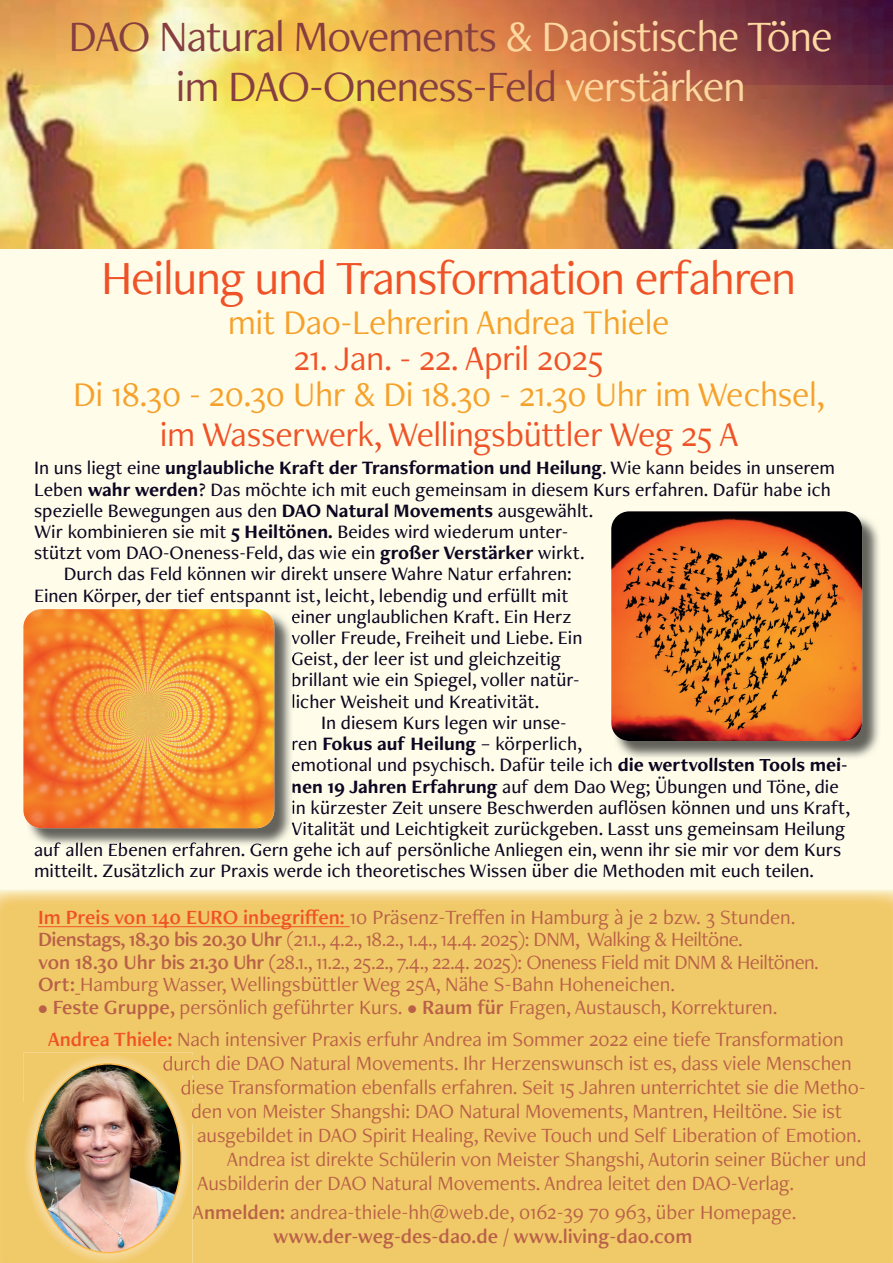
<style>
.page{position:relative;width:893px;height:1263px;background:#fff}
.page>*{position:absolute;margin:0;border:0;box-sizing:border-box;transform-origin:0 0}
.t1{font:49.5px "Freight Neo Pro";letter-spacing:-.025em;color:#f05227}
.t2{font:45px/49.5px "Freight Neo Pro";letter-spacing:-.025em;color:#863e40;text-align:center}
.t3{font:36px "Freight Neo Pro";letter-spacing:-.01em;color:#f6a12b}
.t4{font:36px "Freight Neo Pro";letter-spacing:-.01em;color:#f05227}
.t5{font:21px/22.5px "Freight Neo Pro";letter-spacing:-.005em;color:#b96049}
.t6{font:21px "Freight Neo Pro Semi";color:#b96049}
.t7{font:500 19.65px "Freight Neo Pro";color:#0c0622}
.t8{font:700 19.65px "Freight Neo Pro";color:#0c0622}
.s1{color:#fed8a0}
.s2{font-weight:500}
.s3{font-weight:700}
.s4{font-family:"Freight Neo Pro Semi";color:#f05227}
.s5{font-family:"Freight Neo Pro Semi"}
</style>
<div class="page">
<img style="left:0;top:0;width:893px;height:248px">
<div style="left:0;top:248px;width:893px;height:641px;background:#fffde9"></div>
<div style="left:293px;top:630px;width:290px;height:18px;background:#fffde9"></div>
<div style="left:293px;top:673px;width:285px;height:19px;background:#fffde9"></div>
<div style="left:293px;top:741px;width:25px;height:9px;background:#fffde9"></div>
<div style="left:618px;top:760px;width:229px;height:12px;background:#fffde9"></div>
<img style="left:0;top:889px;width:630px;height:213px">
<div style="left:630px;top:889px;width:263px;height:374px;background:#f0ca68"></div>
<div style="left:0;top:1102px;width:23px;height:161px;background:#f0ca68"></div>
<div style="left:192px;top:1102px;width:439px;height:161px;background:#f0ca68"></div>
<div style="left:192px;top:1056px;width:660px;height:18px;background:#f0ca68"></div>
<div style="left:192px;top:1080px;width:672px;height:18px;background:#f0ca68"></div>
<div style="left:193px;top:1104px;width:649px;height:20px;background:#f0ca68"></div>
<hr style="left:38px;top:926px;width:312px;height:1px;background:#f05227">
<img style="left:25px;top:611px;width:268px;height:236px">
<div style="left:292px;top:609px;width:279px;height:99px;background:#fffde9"></div>
<svg style="left:35px;top:757px;width:806px;height:104px;background:#f6f4e1"></svg>
<img style="left:35px;top:842px;width:258px;height:5px">
<img style="left:23px;top:609px;width:251px;height:219px">
<img style="left:23px;top:1052px;width:169px;height:211px">
<img style="left:163px;top:1056px;width:29px;height:18px">
<img style="left:181px;top:1080px;width:11px;height:18px">
<svg style="left:192px;top:1104px;width:1px;height:20px"></svg>
<img style="left:35px;top:1064px;width:146px;height:189px">
<img style="left:613px;top:513px;width:268px;height:247px">
<img style="left:618px;top:757px;width:229px;height:3px">
<img style="left:611px;top:511px;width:251px;height:230px">
<h2 class="t2" style="left:68px;top:10px;width:766px">DAO Natural Movements <span class="s1">&amp; Daoistische Töne </span>im DAO-Oneness-Feld <span class="s1">verstärken</span></h2>
<h1 class="t1" style="left:101px;top:244px;width:697px">Heilung und Transformation erfahren</h1>
<h3 class="t3" style="left:228px;top:298px;width:443px">mit Dao-Lehrerin Andrea Thiele</h3>
<h3 class="t4" style="left:294px;top:334px;width:311px">21. Jan. - 22. April 2025</h3>
<h3 class="t3" style="left:73px;top:370px;width:753px">Di 18.30 - 20.30 Uhr &amp; Di 18.30 - 21.30 Uhr im Wechsel,</h3>
<h3 class="t4" style="left:160px;top:410px;width:581px">im Wasserwerk, Wellingsbüttler Weg 25 A</h3>
<p class="t8" style="left:34px;top:455px;width:803px"><span class="s2">In uns liegt eine</span> unglaubliche Kraft der Transformation und Heilung<span class="s2">. Wie kann beides in unserem</span></p>
<p class="t7" style="left:34px;top:476px;width:798px">Leben <span class="s3">wahr werden</span>? Das möchte ich mit euch gemeinsam in diesem Kurs erfahren. Dafür habe ich</p>
<p class="t7" style="left:34px;top:497px;width:561px">spezielle Bewegungen aus den <span class="s3">DAO Natural Movements</span> ausgewählt.</p>
<p class="t7" style="left:34px;top:518px;width:536px">Wir kombinieren sie mit <span class="s3">5 Heiltönen.</span> Beides wird wiederum unter-</p>
<p class="t7" style="left:34px;top:539px;width:552px">stützt vom DAO-Oneness-Feld, das wie ein <span class="s3">großer Verstärker</span> wirkt.</p>
<p class="t7" style="left:64px;top:561px;width:509px">Durch das Feld können wir direkt unsere Wahre Natur erfahren:</p>
<p class="t7" style="left:34px;top:582px;width:536px">Einen Körper, der tief entspannt ist, leicht, lebendig und erfüllt mit</p>
<p class="t7" style="left:291px;top:603px;width:282px">einer unglaublichen Kraft. Ein Herz</p>
<p class="t7" style="left:291px;top:624px;width:293px">voller Freude, Freiheit und Liebe. Ein</p>
<p class="t7" style="left:291px;top:645px;width:271px">Geist, der leer ist und gleichzeitig</p>
<p class="t7" style="left:291px;top:667px;width:290px">brillant wie ein Spiegel, voller natür-</p>
<p class="t7" style="left:291px;top:688px;width:250px">licher Weisheit und Kreativität.</p>
<p class="t7" style="left:321px;top:709px;width:247px">In diesem Kurs legen wir unse-</p>
<p class="t7" style="left:291px;top:730px;width:292px">ren <span class="s3">Fokus auf Heilung</span> – körperlich,</p>
<p class="t7" style="left:291px;top:751px;width:558px">emotional und psychisch. Dafür teile ich <span class="s3">die wertvollsten Tools mei-</span></p>
<p class="t7" style="left:291px;top:773px;width:549px"><span class="s3">nen 19 Jahren Erfahrung</span> auf dem Dao Weg; Übungen und Töne, die</p>
<p class="t7" style="left:291px;top:794px;width:560px">in kürzester Zeit unsere Beschwerden auflösen können und uns Kraft,</p>
<p class="t7" style="left:291px;top:815px;width:555px">Vitalität und Leichtigkeit zurückgeben. Lasst uns gemeinsam Heilung</p>
<p class="t7" style="left:34px;top:836px;width:809px">auf allen Ebenen erfahren. Gern gehe ich auf persönliche Anliegen ein, wenn ihr sie mir vor dem Kurs</p>
<p class="t7" style="left:34px;top:858px;width:782px">mitteilt. Zusätzlich zur Praxis werde ich theoretisches Wissen über die Methoden mit euch teilen.</p>
<p class="t5" style="left:38px;top:905px;width:782px"><span class="s4">Im Preis von 140 EURO inbegriffen:</span> 10 Präsenz-Treffen in Hamburg à je 2 bzw. 3 Stunden.<br><span class="s5">Dienstags, 18.30 bis 20.30 Uhr</span> (21.1., 4.2., 18.2., 1.4., 14.4. 2025): DNM, Walking &amp; Heiltöne.<br><span class="s5">von 18.30 Uhr bis 21.30 Uhr (</span>28.1., 11.2., 25.2., 7.4., 22.4. 2025): Oneness Field mit DNM &amp; Heiltönen.<br><span class="s5">Ort:</span> Hamburg Wasser, Wellingsbüttler Weg 25A, Nähe S-Bahn Hoheneichen.</p>
<p class="t5" style="left:48px;top:990px;width:797px;line-height:32.5px;text-indent:-10px">• <span class="s5">Feste Gruppe,</span> persönlich geführter Kurs. • <span class="s5">Raum für</span> Fragen, Austausch, Korrekturen.<br><span class="s4">Andrea Thiele:</span> Nach intensiver Praxis erfuhr Andrea im Sommer 2022 eine tiefe Transformation</p>
<p class="t5" style="left:163px;top:1052px;width:691px">durch die DAO Natural Movements. Ihr Herzenswunsch ist es, dass viele Menschen</p>
<p class="t5" style="left:181px;top:1076px;width:687px">diese Transformation ebenfalls erfahren. Seit 15 Jahren unterrichtet sie die Metho-</p>
<p class="t5" style="left:191px;top:1100px;width:652px">den von Meister Shangshi: DAO Natural Movements, Mantren, Heiltöne. Sie ist</p>
<p class="t5" style="left:197px;top:1124px;width:666px">ausgebildet in DAO Spirit Healing, Revive Touch und Self Liberation of Emotion.</p>
<p class="t5" style="left:227px;top:1148px;width:641px">Andrea ist direkte Schülerin von Meister Shangshi, Autorin seiner Bücher und</p>
<p class="t5" style="left:197px;top:1172px;width:599px">Ausbilderin der DAO Natural Movements. Andrea leitet den DAO-Verlag.</p>
<p class="t5" style="left:193px;top:1200px;width:606px">A<span class="s5">nmelden:</span> andrea-thiele-hh@web.de, 0162-39 70 963, über Homepage.</p>
<p class="t6" style="left:273px;top:1221px;width:421px">www.der-weg-des-dao.de / www.living-dao.com</p>
</div>
